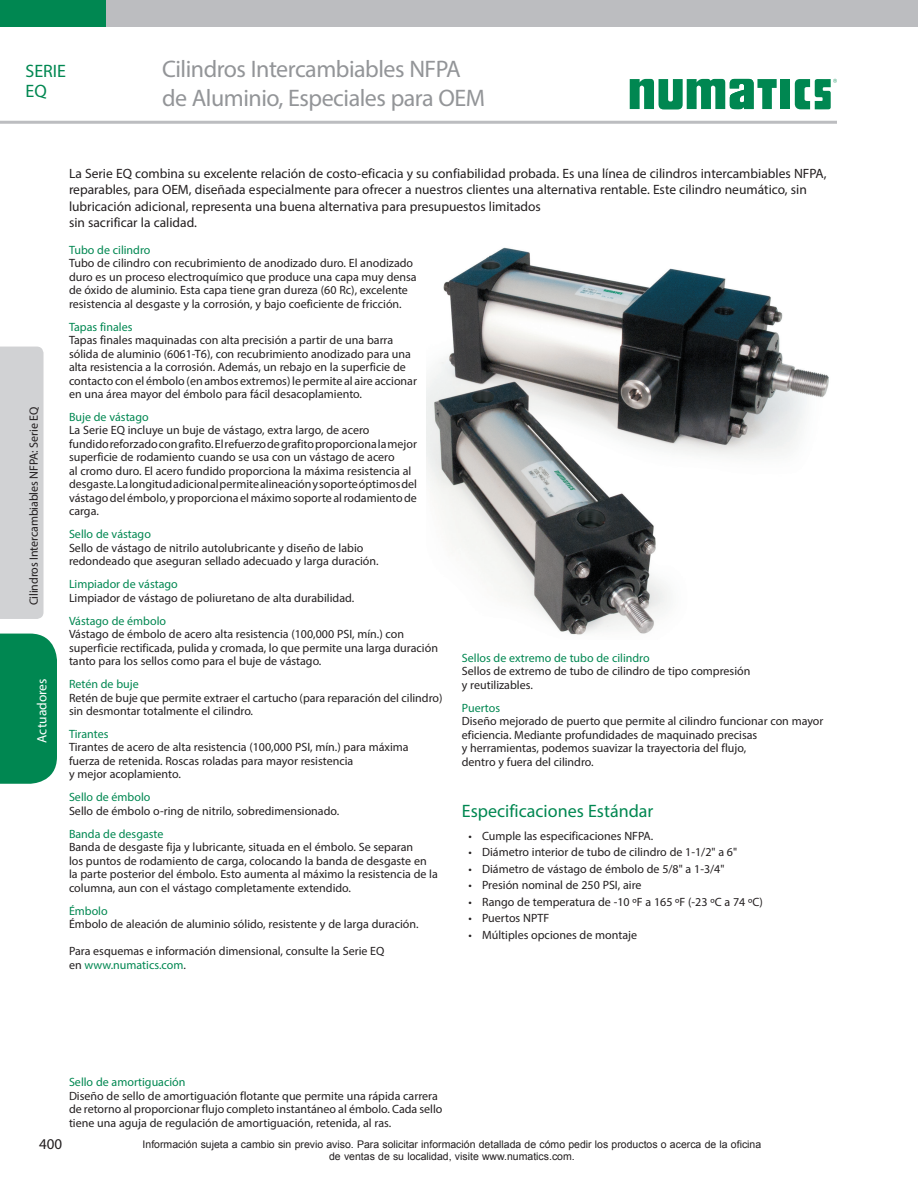
<style>
.page{position:relative;width:918px;height:1188px;background:#fff}
.page>*{position:absolute;margin:0;border:0;box-sizing:border-box;transform-origin:0 0}
.t1{font:24px/28.8px "Myriad Pro";letter-spacing:-.02em;color:#939598}
.Page_Header1{font:18px/19.5px "Myriad Pro";color:#008751}
.t2{font:15px "Myriad Pro";color:#231f20}
.Page_Intro{font:13.5px/16.2px "Myriad Pro";color:#231f20}
.t3{font:13.5px "Myriad Pro";color:#fff}
.Page_Intro-2{font:12px/13.5px "Myriad Pro";color:#231f20}
.Page_Intro_bullets{font:12px "Myriad Pro";color:#231f20}
.verde_bold_8{font:12px "Myriad Pro";color:#008751}
.t4{font:10.5px/12.6px "Arial";color:#231f20;text-align:center}
.s1{color:#008751}
</style>
<div class="page">
<div style="left:780px;top:79px;width:10px;height:30px;background:#008751"></div>
<svg style="left:795px;top:79px;width:42px;height:30px"></svg>
<svg style="left:630px;top:79px;width:147px;height:31px"></svg>
<hr style="left:0;top:121px;width:837px;height:3px;background:#bcbdc0">
<div style="left:0;top:0;width:107px;height:27px;background:#008751"></div>
<div style="left:106px;top:0;width:812px;height:27px;background:#bcbdc0"></div>
<div style="left:0;top:634px;width:57px;height:150px;background:#008751"></div>
<div style="left:0;top:347px;width:44px;height:272px;background:#d1d2d4"></div>
<img style="left:426px;top:247px;width:403px;height:388px">
<p class="Page_Header1" style="left:26px;top:61px;width:42px">SERIE<br>EQ</p>
<p class="t1" style="left:162px;top:55px;width:324px">Cilindros Intercambiables NFPA de Aluminio, Especiales para OEM</p>
<p class="Page_Intro-2" style="left:27px;top:605px;width:200px;rotate:-90deg">Cilindros Intercambiables NFPA: Serie EQ</p>
<p class="t3" style="left:34px;top:743px;width:66px;rotate:-90deg">Actuadores</p>
<p class="Page_Intro" style="left:69px;top:165px;width:759px">La Serie EQ combina su excelente relación de costo-eficacia y su confiabilidad probada. Es una línea de cilindros intercambiables NFPA, reparables, para OEM, diseñada especialmente para ofrecer a nuestros clientes una alternativa rentable. Este cilindro neumático, sin lubricación adicional, representa una buena alternativa para presupuestos limitados<br>sin sacrificar la calidad.</p>
<p class="verde_bold_8" style="left:69px;top:242px;width:83px">Tubo de cilindro</p>
<p class="Page_Intro-2" style="left:69px;top:256px;width:349px">Tubo de cilindro con recubrimiento de anodizado duro. El anodizado duro es un proceso electroquímico que produce una capa muy densa de óxido de aluminio. Esta capa tiene gran dureza (60 Rc), excelente resistencia al desgaste y la corrosión, y bajo coeficiente de fricción.</p>
<p class="verde_bold_8" style="left:69px;top:319px;width:65px">Tapas finales</p>
<p class="Page_Intro-2" style="left:69px;top:333px;width:349px">Tapas finales maquinadas con alta precisión a partir de una barra sólida de aluminio (6061-T6), con recubrimiento anodizado para una alta resistencia a la corrosión. Además, un rebajo en la superficie de contacto con el émbolo (en ambos extremos) le permite al aire accionar en una área mayor del émbolo para fácil desacoplamiento.</p>
<p class="verde_bold_8" style="left:69px;top:409px;width:81px">Buje de vástago</p>
<p class="Page_Intro-2" style="left:69px;top:423px;width:350px">La Serie EQ incluye un buje de vástago, extra largo, de acero<br>fundido reforzado con grafito. El refuerzo de grafito proporciona la mejor superficie de rodamiento cuando se usa con un vástago de acero<br>al cromo duro. El acero fundido proporciona la máxima resistencia al desgaste. La longitud adicional permite alineación y soporte óptimos del vástago del émbolo, y proporciona el máximo soporte al rodamiento de carga.</p>
<p class="verde_bold_8" style="left:69px;top:527px;width:83px">Sello de vástago</p>
<p class="Page_Intro-2" style="left:69px;top:541px;width:311px">Sello de vástago de nitrilo autolubricante y diseño de labio redondeado que aseguran sellado adecuado y larga duración.</p>
<p class="verde_bold_8" style="left:69px;top:577px;width:110px">Limpiador de vástago</p>
<p class="Page_Intro-2" style="left:69px;top:591px;width:287px">Limpiador de vástago de poliuretano de alta durabilidad.</p>
<p class="verde_bold_8" style="left:69px;top:613px;width:99px">Vástago de émbolo</p>
<p class="Page_Intro-2" style="left:69px;top:627px;width:371px">Vástago de émbolo de acero alta resistencia (100,000 PSI, mín.) con superficie rectificada, pulida y cromada, lo que permite una larga duración tanto para los sellos como para el buje de vástago.</p>
<p class="verde_bold_8" style="left:69px;top:677px;width:71px">Retén de buje</p>
<p class="Page_Intro-2" style="left:69px;top:691px;width:375px">Retén de buje que permite extraer el cartucho (para reparación del cilindro) sin desmontar totalmente el cilindro.</p>
<p class="verde_bold_8" style="left:69px;top:727px;width:41px">Tirantes</p>
<p class="Page_Intro-2" style="left:69px;top:740px;width:341px">Tirantes de acero de alta resistencia (100,000 PSI, mín.) para máxima fuerza de retenida. Roscas roladas para mayor resistencia<br>y mejor acoplamiento.</p>
<p class="verde_bold_8" style="left:69px;top:790px;width:83px">Sello de émbolo</p>
<p class="Page_Intro-2" style="left:69px;top:804px;width:272px">Sello de émbolo o-ring de nitrilo, sobredimensionado.</p>
<p class="verde_bold_8" style="left:69px;top:826px;width:96px">Banda de desgaste</p>
<p class="Page_Intro-2" style="left:69px;top:840px;width:370px">Banda de desgaste fija y lubricante, situada en el émbolo. Se separan<br>los puntos de rodamiento de carga, colocando la banda de desgaste en la parte posterior del émbolo. Esto aumenta al máximo la resistencia de la columna, aun con el vástago completamente extendido.</p>
<p class="verde_bold_8" style="left:69px;top:903px;width:40px">Émbolo</p>
<p class="Page_Intro-2" style="left:69px;top:917px;width:351px">Émbolo de aleación de aluminio sólido, resistente y de larga duración.</p>
<p class="Page_Intro-2" style="left:69px;top:944px;width:317px">Para esquemas e información dimensional, consulte la Serie EQ en <span class="s1">www.numatics.com</span>.</p>
<p class="verde_bold_8" style="left:462px;top:650px;width:189px">Sellos de extremo de tubo de cilindro</p>
<p class="Page_Intro-2" style="left:462px;top:664px;width:290px">Sellos de extremo de tubo de cilindro de tipo compresión y reutilizables.</p>
<p class="verde_bold_8" style="left:462px;top:700px;width:40px">Puertos</p>
<p class="Page_Intro-2" style="left:462px;top:714px;width:363px">Diseño mejorado de puerto que permite al cilindro funcionar con mayor eficiencia. Mediante profundidades de maquinado precisas<br>y herramientas, podemos suavizar la trayectoria del flujo,<br>dentro y fuera del cilindro.</p>
<p class="Page_Header1" style="left:462px;top:800px;width:193px">Especificaciones Estándar</p>
<p class="Page_Intro_bullets" style="left:469px;top:828px;width:186px">• Cumple las especificaciones NFPA.</p>
<p class="Page_Intro_bullets" style="left:469px;top:845px;width:270px">• Diámetro interior de tubo de cilindro de 1-1/2" a 6"</p>
<p class="Page_Intro_bullets" style="left:469px;top:861px;width:257px">• Diámetro de vástago de émbolo de 5/8" a 1-3/4"</p>
<p class="Page_Intro_bullets" style="left:469px;top:878px;width:174px">• Presión nominal de 250 PSI, aire</p>
<p class="Page_Intro_bullets" style="left:469px;top:894px;width:296px">• Rango de temperatura de -10 ºF a 165 ºF (-23 ºC a 74 ºC)</p>
<p class="Page_Intro_bullets" style="left:469px;top:911px;width:82px">• Puertos NPTF</p>
<p class="Page_Intro_bullets" style="left:469px;top:927px;width:170px">• Múltiples opciones de montaje</p>
<p class="verde_bold_8" style="left:69px;top:1075px;width:118px">Sello de amortiguación</p>
<p class="Page_Intro-2" style="left:69px;top:1089px;width:375px">Diseño de sello de amortiguación flotante que permite una rápida carrera de retorno al proporcionar flujo completo instantáneo al émbolo. Cada sello tiene una aguja de regulación de amortiguación, retenida, al ras.</p>
<p class="t2" style="left:39px;top:1135px;width:25px">400</p>
<p class="t4" style="left:143px;top:1138px;width:620px">Información sujeta a cambio sin previo aviso. Para solicitar información detallada de cómo pedir los productos o acerca de la oficina de ventas de su localidad, visite www.numatics.com.</p>
</div>
